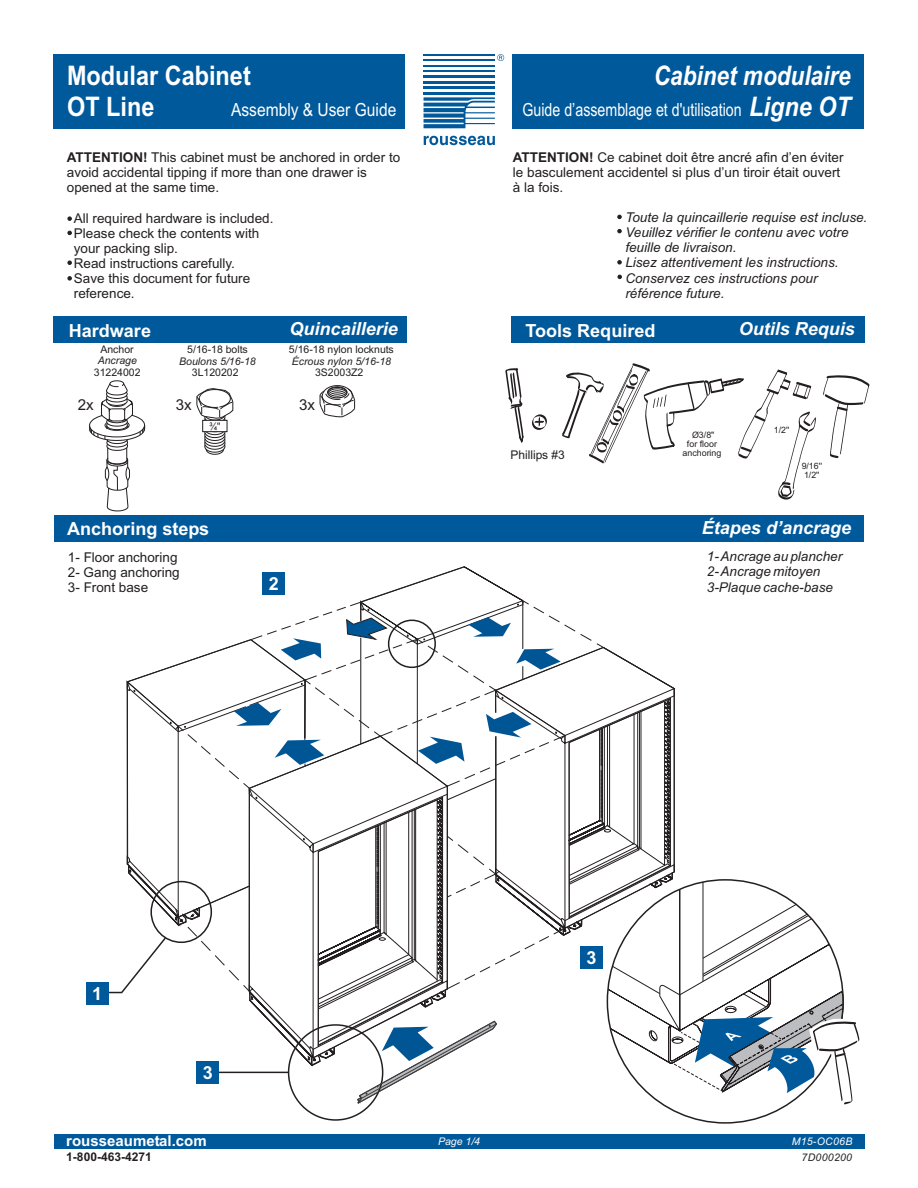
<style>
.page{position:relative;width:918px;height:1188px;background:#fff}
.page>*{position:absolute;margin:0;border:0;box-sizing:border-box;transform-origin:0 0}
.t1{font:700 27px "Arial";color:#fff;scale:.87 1}
.t2{font:italic 700 27px "Arial";color:#fff;scale:.84 1}
.t3{font:18.15px "Arial";color:#fff;scale:.79 1}
.t4{font:18.15px "Arial";color:#fff;scale:.86 1}
.t5{font:italic 700 18px "Arial";color:#fff}
.t6{font:700 18px "Arial";color:#fff}
.t7{font:15.15px "Arial";color:#231f20}
.t8{font:700 15px "Arial";color:#fff}
.t9{font:13.5px/15.1px "Arial";color:#231f20}
.t10{font:italic 13.5px/15.1px "Arial";color:#231f20}
.t11{font:700 12px "Arial";color:#231f20}
.t12{font:12px "Arial";color:#231f20}
.t13{font:10.5px "Arial";color:#231f20}
.t14{font:italic 10.5px "Arial";color:#231f20}
.t15{font:italic 10.5px "Arial";letter-spacing:.03em;color:#fff}
.t16{font:italic 10.5px "Arial";letter-spacing:.03em;color:#231f20}
.t17{font:10.5px "Arial";color:#231f20;scale:.87 1}
.t18{font:8.85px/8.9px "Arial";color:#231f20;text-align:center}
.s1{font-weight:700;font-style:italic;font-size:27px}
.s2{font-weight:700}
</style>
<div class="page">
<div style="left:54px;top:316px;width:353px;height:27px;background:#00599b"></div>
<div style="left:511px;top:316px;width:353px;height:27px;background:#00599b"></div>
<div style="left:54px;top:515px;width:810px;height:27px;background:#00599b"></div>
<svg style="left:505px;top:368px;width:42px;height:75px"></svg>
<svg style="left:68px;top:217px;width:4px;height:4px"></svg>
<svg style="left:68px;top:231px;width:4px;height:4px"></svg>
<svg style="left:68px;top:261px;width:4px;height:4px"></svg>
<svg style="left:618px;top:215px;width:3px;height:4px"></svg>
<svg style="left:618px;top:229px;width:3px;height:4px"></svg>
<svg style="left:618px;top:260px;width:3px;height:4px"></svg>
<svg style="left:319px;top:385px;width:36px;height:32px"></svg>
<svg style="left:89px;top:380px;width:56px;height:131px"></svg>
<div style="left:86px;top:982px;width:22px;height:23px;background:#00599b"></div>
<svg style="left:196px;top:388px;width:37px;height:67px"></svg>
<div style="left:203px;top:420px;width:24px;height:12px;background:#fff;border:1px solid #231f20"></div>
<svg style="left:68px;top:276px;width:4px;height:4px"></svg>
<svg style="left:618px;top:275px;width:4px;height:4px"></svg>
<svg style="left:108px;top:566px;width:752px;height:541px"></svg>
<div style="left:54px;top:1134px;width:810px;height:14px;background:#00599b"></div>
<div style="left:513px;top:54px;width:351px;height:74px;background:#00599b"></div>
<div style="left:54px;top:54px;width:351px;height:74px;background:#00599b"></div>
<svg style="left:424px;top:136px;width:71px;height:9px"></svg>
<hr style="left:424px;top:54px;width:71px;height:2px;background:#00599b">
<hr style="left:424px;top:60px;width:71px;height:1px;background:#00599b">
<hr style="left:424px;top:65px;width:71px;height:1px;background:#00599b">
<hr style="left:424px;top:70px;width:71px;height:2px;background:#00599b">
<hr style="left:424px;top:76px;width:71px;height:2px;background:#00599b">
<hr style="left:424px;top:81px;width:71px;height:2px;background:#00599b">
<hr style="left:424px;top:86px;width:71px;height:3px;background:#00599b">
<svg style="left:424px;top:97px;width:71px;height:31px"></svg>
<hr style="left:424px;top:92px;width:71px;height:3px;background:#00599b">
<svg style="left:497px;top:54px;width:7px;height:7px"></svg>
<svg style="left:561px;top:363px;width:309px;height:137px"></svg>
<h1 class="t1" style="left:67px;top:66px;width:213px">Modular Cabinet</h1>
<h1 class="t2" style="left:654px;top:66px;width:236px">Cabinet modulaire</h1>
<h1 class="t1" style="left:67px;top:96px;width:102px">OT Line</h1>
<h2 class="t3" style="left:523px;top:102px;width:417px">Guide d’assemblage et d'utilisation <span class="s1">Ligne OT</span></h2>
<h2 class="t4" style="left:231px;top:102px;width:194px">Assembly &amp; User Guide</h2>
<p class="t9" style="left:67px;top:151px;width:335px"><span class="s2">ATTENTION!</span> This cabinet must be anchored in order to avoid accidental tipping if more than one drawer is opened at the same time.</p>
<p class="t9" style="left:513px;top:151px;width:332px"><span class="s2">ATTENTION!</span> Ce cabinet doit être ancré afin d’en éviter le basculement accidentel si plus d’un tiroir était ouvert à la fois.</p>
<p class="t9" style="left:74px;top:212px;width:201px">All required hardware is included.<br>Please check the contents with your packing slip.<br>Read instructions carefully.<br>Save this document for future reference.</p>
<p class="t10" style="left:625px;top:211px;width:243px">Toute la quincaillerie requise est incluse.<br>Veuillez vérifier le contenu avec votre feuille de livraison.<br>Lisez attentivement les instructions.<br>Conservez ces instructions pour référence future.</p>
<h3 class="t5" style="left:290px;top:322px;width:110px">Quincaillerie</h3>
<h3 class="t5" style="left:739px;top:322px;width:118px">Outils Requis</h3>
<h3 class="t6" style="left:69px;top:324px;width:84px">Hardware</h3>
<h3 class="t6" style="left:525px;top:324px;width:132px">Tools Required</h3>
<p class="t13" style="left:100px;top:345px;width:35px">Anchor</p>
<p class="t14" style="left:98px;top:356px;width:41px">Ancrage</p>
<p class="t13" style="left:94px;top:369px;width:48px">31224002</p>
<p class="t13" style="left:187px;top:346px;width:62px">5/16-18 bolts</p>
<p class="t13" style="left:289px;top:346px;width:106px">5/16-18 nylon locknuts</p>
<p class="t14" style="left:292px;top:357px;width:101px">Écrous nylon 5/16-18</p>
<p class="t14" style="left:179px;top:357px;width:78px">Boulons 5/16-18</p>
<p class="t13" style="left:192px;top:369px;width:48px">3L120202</p>
<p class="t13" style="left:315px;top:369px;width:50px">3S2003Z2</p>
<p class="t7" style="left:78px;top:398px;width:17px">2x</p>
<p class="t7" style="left:176px;top:398px;width:17px">3x</p>
<p class="t7" style="left:299px;top:398px;width:17px">3x</p>
<p class="t17" style="left:210px;top:422px;width:14px">¾''</p>
<h3 class="t6" style="left:67px;top:522px;width:143px">Anchoring steps</h3>
<p class="t12" style="left:510px;top:451px;width:56px">Phillips #3</p>
<p class="t18" style="left:683px;top:431px;width:40px">Ø3/8"<br>for floor anchoring</p>
<p class="t18" style="left:774px;top:426px;width:17px">1/2''</p>
<p class="t18" style="left:802px;top:462px;width:22px;text-align:left">9/16''<br>1/2''</p>
<h3 class="t5" style="left:702px;top:521px;width:151px">Étapes d’ancrage</h3>
<p class="t9" style="left:68px;top:551px;width:113px">1- Floor anchoring<br>2- Gang anchoring<br>3- Front base</p>
<p class="t10" style="left:707px;top:550px;width:137px">1- Ancrage au plancher<br>2-Ancrage mitoyen<br>3-Plaque cache-base</p>
<h3 class="t6" style="left:269px;top:577px;width:12px">2</h3>
<h3 class="t6" style="left:92px;top:987px;width:12px">1</h3>
<h3 class="t6" style="left:203px;top:1066px;width:12px">3</h3>
<p class="t8" style="left:66px;top:1135px;width:142px">rousseaumetal.com</p>
<p class="t11" style="left:66px;top:1152px;width:87px">1-800-463-4271</p>
<h3 class="t6" style="left:587px;top:951px;width:12px">3</h3>
<p class="t15" style="left:438px;top:1137px;width:44px">Page 1/4</p>
<p class="t15" style="left:792px;top:1137px;width:62px">M15-OC06B</p>
<p class="t16" style="left:802px;top:1153px;width:52px">7D000200</p>
</div>
